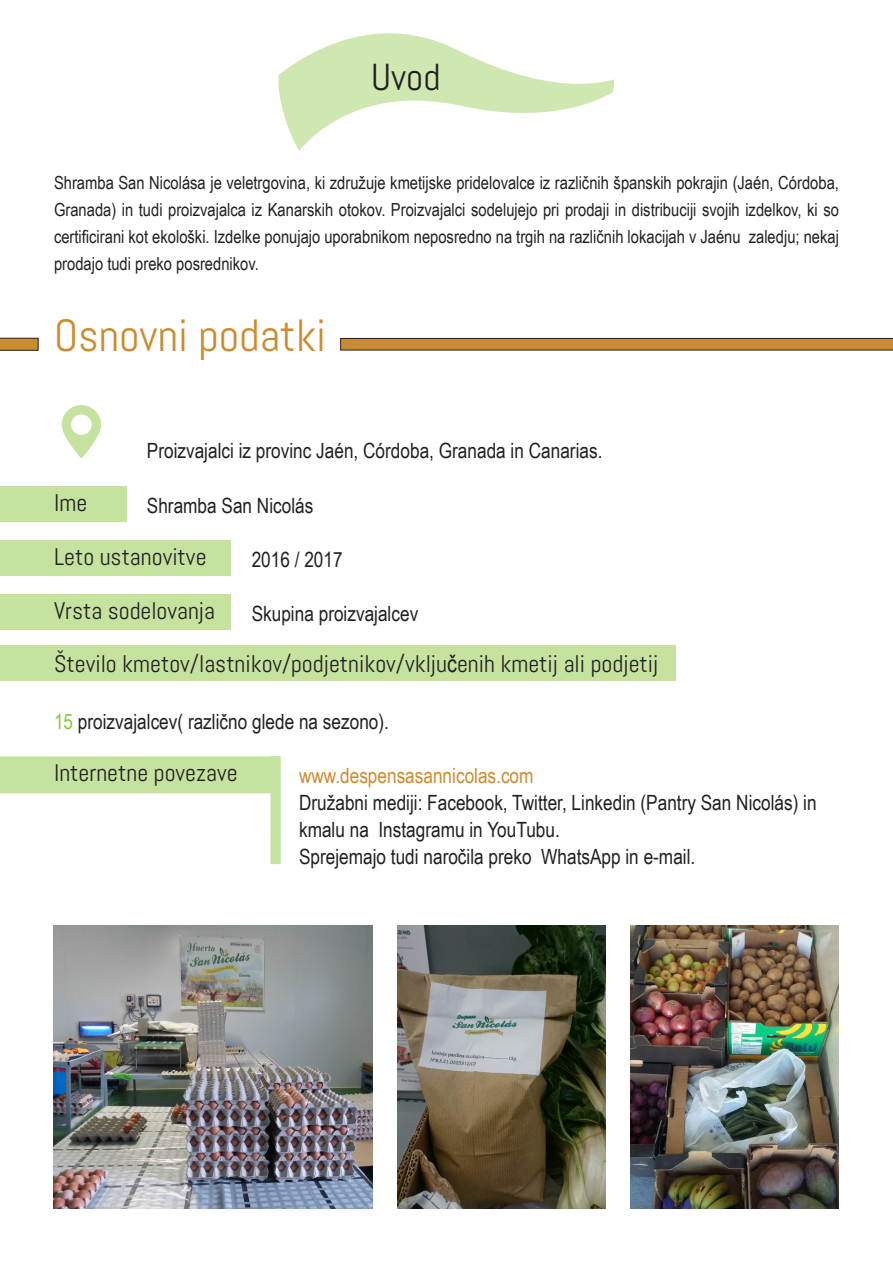
<style>
.page{position:relative;width:893px;height:1263px;background:#fff}
.page>*{position:absolute;margin:0;border:0;box-sizing:border-box;transform-origin:0 0}
.t1{font:45px "Abel";color:#cb8c30}
.t2{font:37.5px "Abel";color:#231f20}
.t3{font:24px "Abel";color:#231f20}
.t4{font:21px/27px "Arial Narrow";color:#231f20}
.t5{font:21px "Arial Narrow";color:#cb8c30}
.t6{font:18px/27px "Arial Narrow";color:#231f20;text-align:justify}
.s1{font-family:"Arial Narrow"}
.s2{color:#8bc63e}
</style>
<div class="page">
<svg style="left:278px;top:33px;width:337px;height:118px"></svg>
<svg style="left:340px;top:337px;width:553px;height:14px;background:#b78742"></svg>
<svg style="left:0;top:337px;width:39px;height:14px"></svg>
<div style="left:0;top:486px;width:127px;height:36px;background:#c5e29e"></div>
<div style="left:0;top:540px;width:231px;height:36px;background:#c5e29e"></div>
<div style="left:0;top:594px;width:231px;height:36px;background:#c5e29e"></div>
<div style="left:0;top:645px;width:676px;height:36px;background:#c5e29e"></div>
<svg style="left:62px;top:405px;width:39px;height:53px"></svg>
<svg style="left:0;top:756px;width:281px;height:108px"></svg>
<img style="left:54px;top:925px;width:318px;height:284px">
<img style="left:398px;top:925px;width:207px;height:284px">
<img style="left:631px;top:925px;width:208px;height:284px">
<p class="t2" style="left:371px;top:53px;width:71px">Uvod</p>
<p class="t6" style="left:54px;top:168px;width:786px">Shramba San Nicolása je veletrgovina, ki združuje kmetijske pridelovalce iz različnih španskih pokrajin (Jaén, Córdoba, Granada) in tudi proizvajalca iz Kanarskih otokov. Proizvajalci sodelujejo pri prodaji in distribuciji svojih izdelkov, ki so certificirani kot ekološki. Izdelke ponujajo uporabnikom neposredno na trgih na različnih lokacijah v Jaénu zaledju; nekaj prodajo tudi preko posrednikov.</p>
<p class="t1" style="left:54px;top:307px;width:274px">Osnovni podatki</p>
<p class="t4" style="left:147px;top:437px;width:457px">Proizvajalci iz provinc Jaén, Córdoba, Granada in Canarias.</p>
<p class="t3" style="left:54px;top:487px;width:35px">Ime</p>
<p class="t3" style="left:54px;top:541px;width:154px">Leto ustanovitve</p>
<p class="t3" style="left:54px;top:596px;width:163px">Vrsta sodelovanja</p>
<p class="t3" style="left:54px;top:648px;width:606px">Število kmetov/lastnikov/podjetnikov/vklju<span class="s1">č</span>enih kmetij ali podjetij</p>
<p class="t4" style="left:147px;top:491px;width:168px">Shramba San Nicolás</p>
<p class="t4" style="left:252px;top:545px;width:92px">2016 / 2017</p>
<p class="t4" style="left:252px;top:599px;width:168px">Skupina proizvajalcev</p>
<p class="t4" style="left:54px;top:708px;width:336px"><span class="s2">15</span> proizvajalcev( različno glede na sezono).</p>
<p class="t5" style="left:299px;top:760px;width:236px">www.despensasannicolas.com</p>
<p class="t4" style="left:299px;top:788px;width:519px">Družabni mediji: Facebook, Twitter, Linkedin (Pantry San Nicolás) in kmalu na Instagramu in YouTubu.</p>
<p class="t4" style="left:299px;top:842px;width:398px">Sprejemajo tudi naročila preko WhatsApp in e-mail.</p>
<p class="t3" style="left:54px;top:758px;width:185px">Internetne povezave</p>
</div>
